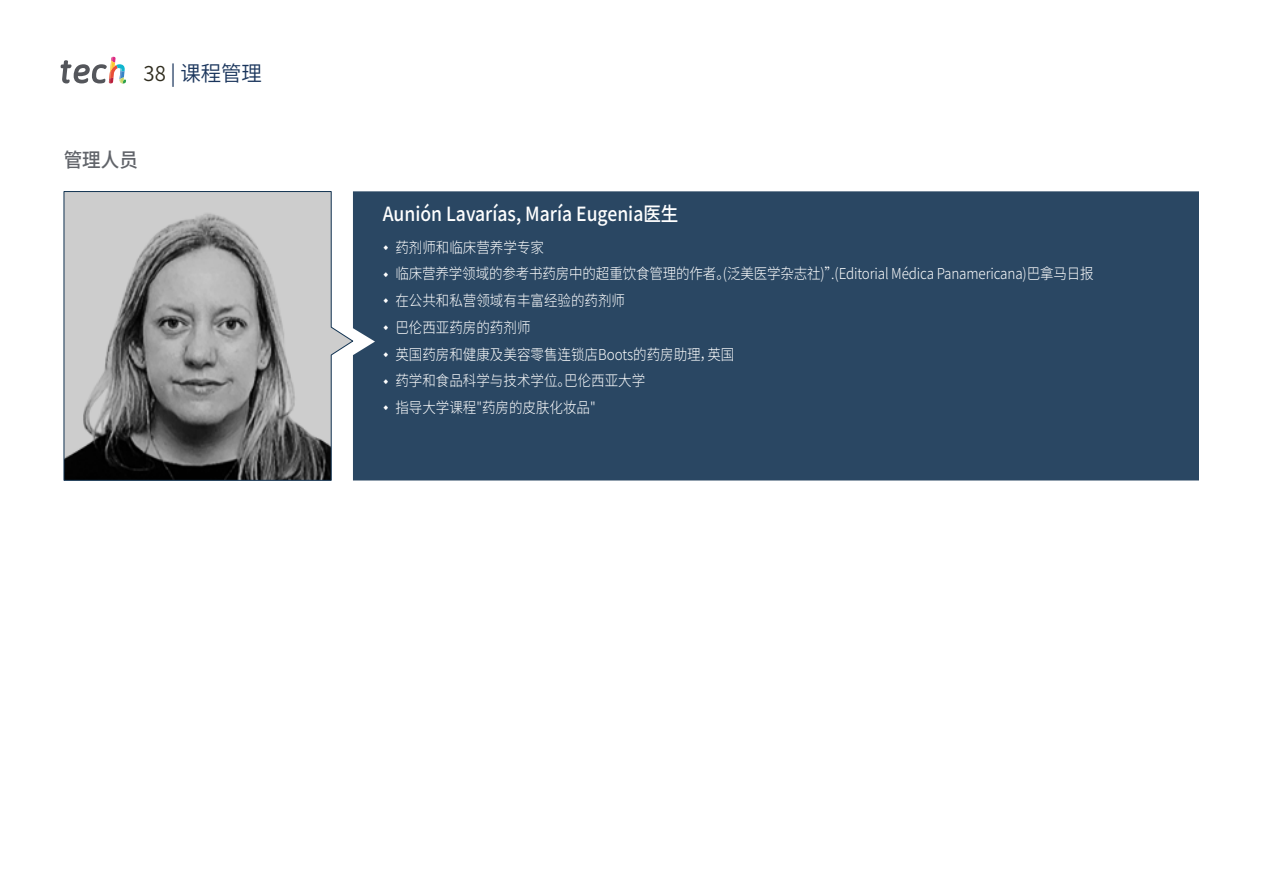
<style>
.page{position:relative;width:1263px;height:893px;background:#fff}
.page>*{position:absolute;margin:0;border:0;box-sizing:border-box;transform-origin:0 0}
.t1{font:21px "Source Han Sans CN";color:#1a355c}
.t2{font:500 19.5px "Source Han Sans CN";color:#fff;scale:.9 1}
.t3{font:500 19.5px "Source Han Sans CN";color:#61646a;scale:.95 1}
.t4{font:300 15px/26.7px "Source Han Sans CN";color:#fff;scale:.9 1}
.s1{color:#312e20}
</style>
<div class="page">
<svg style="left:61px;top:57px;width:65px;height:27px"></svg>
<div style="left:353px;top:191px;width:846px;height:289px;background:#2a4763"></div>
<svg style="left:64px;top:191px;width:289px;height:290px;background:#9b9b9c"></svg>
<svg style="left:384px;top:245px;width:4px;height:5px"></svg>
<svg style="left:384px;top:272px;width:4px;height:5px"></svg>
<svg style="left:384px;top:299px;width:4px;height:5px"></svg>
<svg style="left:384px;top:325px;width:4px;height:5px"></svg>
<svg style="left:384px;top:352px;width:4px;height:5px"></svg>
<svg style="left:384px;top:379px;width:4px;height:5px"></svg>
<svg style="left:384px;top:406px;width:4px;height:5px"></svg>
<h1 class="t1" style="left:144px;top:61px;width:120px"><span class="s1">38</span> | 课程管理</h1>
<h2 class="t3" style="left:64px;top:148px;width:80px">管理人员</h2>
<h2 class="t2" style="left:383px;top:203px;width:330px">Aunión Lavarías, María Eugenia医生</h2>
<p class="t4" style="left:395px;top:234px;width:777px">药剂师和临床营养学专家<br>临床营养学领域的参考书药房中的超重饮食管理的作者。(泛美医学杂志社)”.(Editorial Médica Panamericana)巴拿马日报在公共和私营领域有丰富经验的药剂师<br>巴伦西亚药房的药剂师<br>英国药房和健康及美容零售连锁店Boots的药房助理，英国<br>药学和食品科学与技术学位。巴伦西亚大学<br>指导大学课程"药房的皮肤化妆品"</p>
</div>
